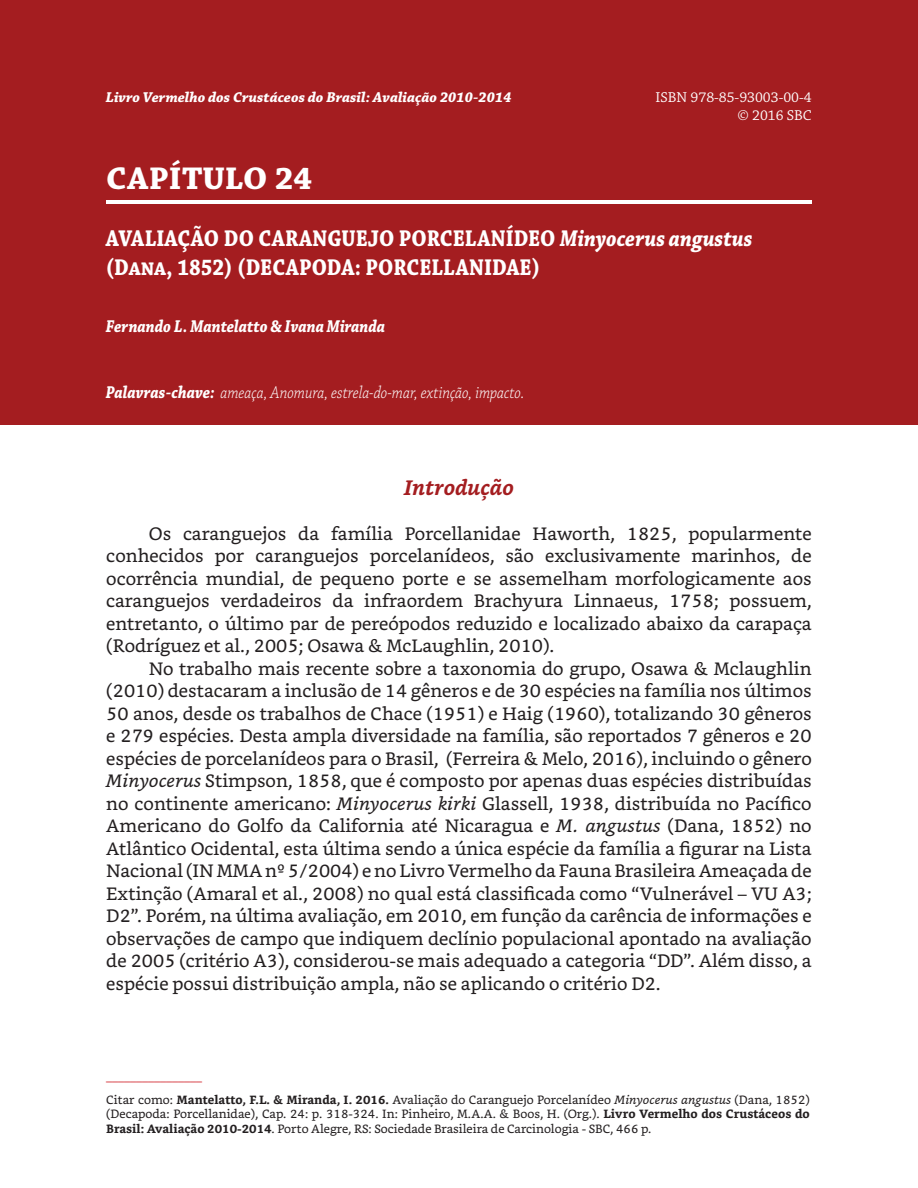
<style>
.page{position:relative;width:918px;height:1188px;background:#fff}
.page>*{position:absolute;margin:0;border:0;box-sizing:border-box;transform-origin:0 0}
.CAP_CAPÍTULO_Nº{font:700 33px "Chaparral Pro";color:#fff}
.CAP_TÍTULO{font:700 24px/28.8px "Chaparral Pro";color:#fff;scale:.87 1}
.TITULO_TEXTO{font:italic 700 21px "Bookerly";color:#a41d20}
.MASTER_PARAGRAFO{font:18px/22.5px "Bookerly";color:#231f20;text-align:justify}
.CAP_AUTORES{font:italic 300 18px "Chaparral Pro";color:#fff;scale:.87 1}
.CAP_AUTORES-2{font:italic 700 18px "Chaparral Pro";color:#fff;scale:.87 1}
.t1{font:italic 700 15px "Chaparral Pro";color:#fff}
.t2{font:15px/18px "Chaparral Pro";color:#fff;text-align:right}
.t3{font:12px/14.4px "Bookerly";color:#231f20;text-align:justify}
.t4{font:12px "Bookerly";color:#d1232a}
.s1{font-style:italic}
.s2{font-weight:700}
</style>
<div class="page">
<div style="left:0;top:0;width:918px;height:424px;background:#a41d20"></div>
<hr style="left:106px;top:200px;width:706px;height:4px;background:#fff">
<p class="t1" style="left:106px;top:88px;width:407px">Livro Vermelho dos Crustáceos do Brasil: Avaliação 2010-2014</p>
<p class="t2" style="left:656px;top:88px;width:158px">ISBN 978-85-93003-00-4 © 2016 SBC</p>
<p class="CAP_CAPÍTULO_Nº" style="left:106px;top:159px;width:207px">CAPÍTULO 24</p>
<p class="CAP_TÍTULO" style="left:106px;top:225px;width:745px">AVALIAÇÃO DO CARANGUEJO PORCELANÍDEO <span class="s1">Minyocerus angustus </span>(Dana, 1852) (DECAPODA: PORCELLANIDAE)</p>
<p class="CAP_AUTORES-2" style="left:106px;top:316px;width:323px">Fernando L. Mantelatto &amp; Ivana Miranda</p>
<p class="CAP_AUTORES" style="left:106px;top:382px;width:483px"><span class="s2">Palavras-chave:</span> ameaça, Anomura, estrela-do-mar, extinção, impacto.</p>
<p class="TITULO_TEXTO" style="left:404px;top:475px;width:111px">Introdução</p>
<p class="MASTER_PARAGRAFO" style="left:106px;top:522px;width:707px;text-indent:43px">Os caranguejos da família Porcellanidae Haworth, 1825, popularmente conhecidos por caranguejos porcelanídeos, são exclusivamente marinhos, de ocorrência mundial, de pequeno porte e se assemelham morfologicamente aos caranguejos verdadeiros da infraordem Brachyura Linnaeus, 1758; possuem, entretanto, o último par de pereópodos reduzido e localizado abaixo da carapaça (Rodríguez et al., 2005; Osawa &amp; McLaughlin, 2010).</p>
<p class="MASTER_PARAGRAFO" style="left:106px;top:657px;width:707px;text-indent:43px">No trabalho mais recente sobre a taxonomia do grupo, Osawa &amp; Mclaughlin (2010) destacaram a inclusão de 14 gêneros e de 30 espécies na família nos últimos 50 anos, desde os trabalhos de Chace (1951) e Haig (1960), totalizando 30 gêneros e 279 espécies. Desta ampla diversidade na família, são reportados 7 gêneros e 20 espécies de porcelanídeos para o Brasil, (Ferreira &amp; Melo, 2016), incluindo o gênero <span class="s1">Minyocerus</span> Stimpson, 1858, que é composto por apenas duas espécies distribuídas no continente americano: <span class="s1">Minyocerus kirki</span> Glassell, 1938, distribuída no Pacífico Americano do Golfo da California até Nicaragua e <span class="s1">M. angustus</span> (Dana, 1852) no Atlântico Ocidental, esta última sendo a única espécie da família a figurar na Lista Nacional (IN MMA nº 5/2004) e no Livro Vermelho da Fauna Brasileira Ameaçada de Extinção (Amaral et al., 2008) no qual está classificada como “Vulnerável – VU A3; D2”. Porém, na última avaliação, em 2010, em função da carência de informações e observações de campo que indiquem declínio populacional apontado na avaliação de 2005 (critério A3), considerou-se mais adequado a categoria “DD”. Além disso, a espécie possui distribuição ampla, não se aplicando o critério D2.</p>
<p class="t4" style="left:106px;top:1069px;width:97px">________________</p>
<p class="t3" style="left:106px;top:1093px;width:705px">Citar como: <span class="s2">Mantelatto, F.L. &amp; Miranda, I. 2016.</span> Avaliação do Caranguejo Porcelanídeo <span class="s1">Minyocerus angustus</span> (Dana, 1852) (Decapoda: Porcellanidae), Cap. 24: p. 318-324. In: Pinheiro, M.A.A. &amp; Boos, H. (Org.). <span class="s2">Livro Vermelho dos Crustáceos do Brasil: Avaliação 2010-2014</span>. Porto Alegre, RS: Sociedade Brasileira de Carcinologia - SBC, 466 p.</p>
</div>
